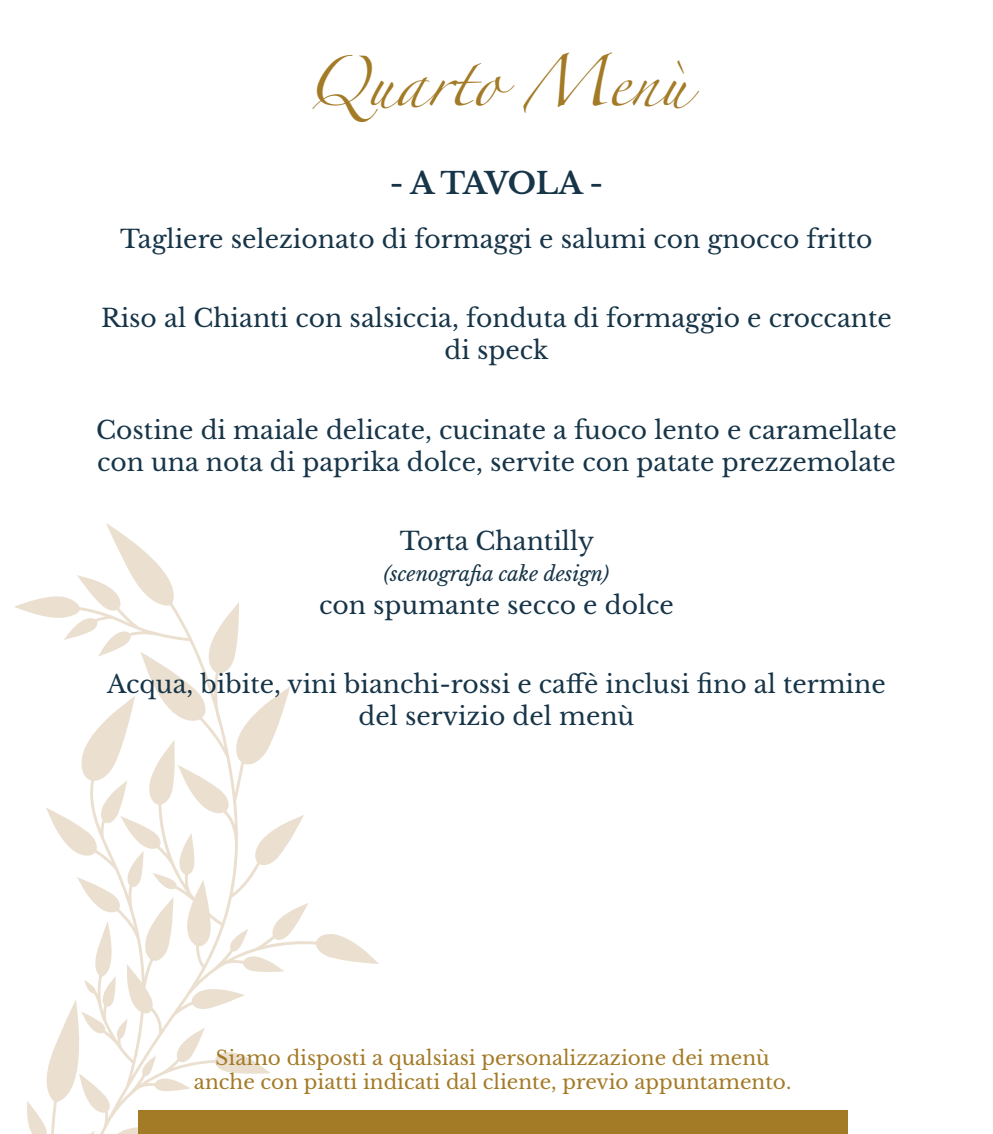
<style>
.page{position:relative;width:993px;height:1134px;background:#fff}
.page>*{position:absolute;margin:0;border:0;box-sizing:border-box;transform-origin:0 0}
.t1{font:45px "Zapfino";color:#a37a26}
.t2{font:700 30px "Libre Baskerville";letter-spacing:-.035em;color:#173549}
.t3{font:25px/32.5px "Libre Baskerville";color:#173549;text-align:center}
.t4{font:20px/24px "Libre Baskerville";color:#a37a26;text-align:center}
.t5{font:italic 20px "Libre Baskerville";color:#173549}
</style>
<div class="page">
<svg style="left:14px;top:523px;width:365px;height:611px"></svg>
<div style="left:138px;top:1110px;width:709px;height:24px;background:#a37a26"></div>
<h1 class="t1" style="left:305px;top:63px;width:384px">Quarto Menù</h1>
<p class="t2" style="left:389px;top:165px;width:215px">- A TAVOLA -</p>
<p class="t3" style="left:120px;top:222px;width:753px">Tagliere selezionato di formaggi e salumi con gnocco fritto</p>
<p class="t3" style="left:101px;top:302px;width:792px">Riso al Chianti con salsiccia, fonduta di formaggio e croccante di speck</p>
<p class="t3" style="left:96px;top:413px;width:801px;text-align:left">Costine di maiale delicate, cucinate a fuoco lento e caramellate con una nota di paprika dolce, servite con patate prezzemolate</p>
<p class="t3" style="left:399px;top:525px;width:196px">Torta Chantilly</p>
<p class="t5" style="left:383px;top:562px;width:227px">(scenografia cake design)</p>
<p class="t3" style="left:319px;top:589px;width:356px">con spumante secco e dolce</p>
<p class="t3" style="left:107px;top:668px;width:779px">Acqua, bibite, vini bianchi-rossi e caffè inclusi fino al termine del servizio del menù</p>
<p class="t4" style="left:194px;top:1046px;width:598px">Siamo disposti a qualsiasi personalizzazione dei menù anche con piatti indicati dal cliente, previo appuntamento.</p>
</div>
